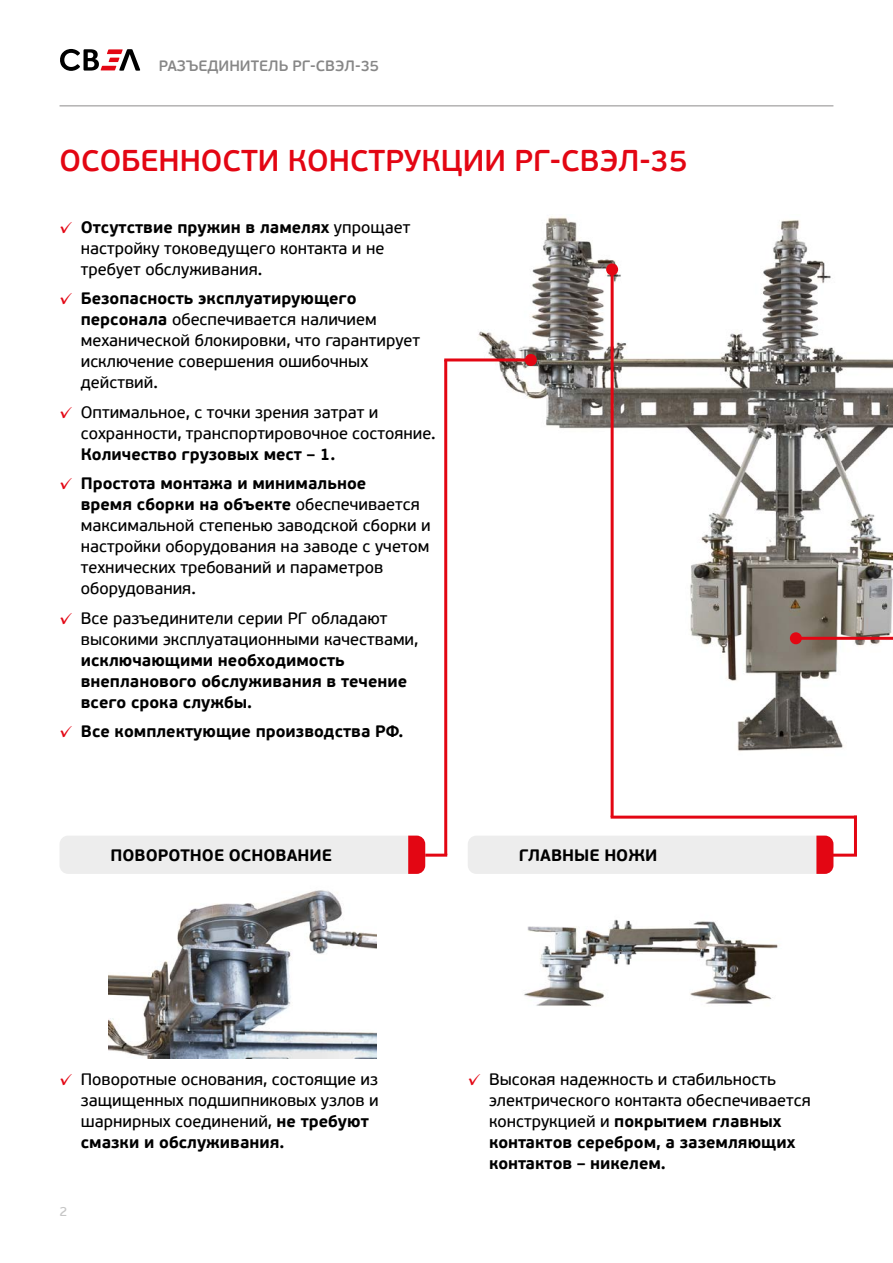
<style>
.page{position:relative;width:893px;height:1263px;background:#fff}
.page>*{position:absolute;margin:0;border:0;box-sizing:border-box;transform-origin:0 0}
.Подзаголовок{font:600 30px "PF Beau Sans Pro";color:#e30613}
.t1{font:16.5px/21px "PF Beau Sans Pro Bbook";color:#000}
.Таблица_left{font:700 16.5px/21px "PF Beau Sans Pro";color:#000}
.t2{font:600 15px "PF Beau Sans Pro";color:#878787}
.t3{font:13.5px "PF Beau Sans Pro Bbook";color:#c6c6c6}
.s1{color:#e30613}
.s2{font-family:"PF Beau Sans Pro";font-weight:700}
.s3{font-family:"PF Beau Sans Pro Bbook";font-weight:400;color:#e30613}
.s4{font-family:"PF Beau Sans Pro Bbook";font-weight:400}
</style>
<div class="page">
<hr style="left:60px;top:105px;width:773px;height:2px;background:#b3b2b2">
<svg style="left:60px;top:49px;width:80px;height:22px"></svg>
<img style="left:468px;top:216px;width:425px;height:603px">
<img style="left:524px;top:919px;width:254px;height:87px">
<div style="left:468px;top:836px;width:365px;height:38px;background:#ededed;border-radius:9px"></div>
<svg style="left:816px;top:836px;width:17px;height:38px"></svg>
<img style="left:108px;top:890px;width:268px;height:169px">
<div style="left:60px;top:836px;width:365px;height:38px;background:#ededed;border-radius:9px"></div>
<svg style="left:408px;top:836px;width:17px;height:38px"></svg>
<hr style="left:444px;top:358px;width:87px;height:3px;background:#e30613">
<div style="left:525px;top:354px;width:12px;height:12px;background:#e30613;border-radius:50%"></div>
<hr style="left:611px;top:816px;width:246px;height:3px;background:#e30613">
<hr style="left:828px;top:854px;width:29px;height:3px;background:#e30613">
<hr style="left:425px;top:854px;width:22px;height:3px;background:#e30613">
<hr style="left:796px;top:637px;width:97px;height:3px;background:#e30613">
<div style="left:790px;top:632px;width:12px;height:12px;background:#e30613;border-radius:50%"></div>
<hr style="left:611px;top:269px;width:3px;height:548px;background:#e30613">
<div style="left:606px;top:263px;width:12px;height:12px;background:#e30613;border-radius:50%"></div>
<hr style="left:444px;top:360px;width:3px;height:495px;background:#e30613">
<hr style="left:854px;top:816px;width:3px;height:39px;background:#e30613">
<p class="t2" style="left:159px;top:57px;width:222px">РАЗЪЕДИНИТЕЛЬ РГ-СВЭЛ-35</p>
<p class="Подзаголовок" style="left:60px;top:143px;width:630px">ОСОБЕННОСТИ КОНСТРУКЦИИ РГ-СВЭЛ-35</p>
<p class="t1" style="left:81px;top:217px;width:331px;text-indent:-21px"><span class="s1">✓</span> <span class="s2">Отсутствие пружин в ламелях</span> упрощает настройку токоведущего контакта и не требует обслуживания.</p>
<p class="t1" style="left:81px;top:289px;width:341px;text-indent:-21px"><span class="s1">✓</span> <span class="s2">Безопасность эксплуатирующего персонала</span> обеспечивается наличием механической блокировки, что гарантирует исключение совершения ошибочных действий.</p>
<p class="t1" style="left:81px;top:402px;width:357px;text-indent:-21px"><span class="s1">✓</span> Оптимальное, с точки зрения затрат и сохранности, транспортировочное состояние.<br><span class="s2">Количество грузовых мест – 1.</span></p>
<p class="t1" style="left:81px;top:474px;width:351px;text-indent:-21px"><span class="s1">✓</span> <span class="s2">Простота монтажа и минимальное<br>время сборки на объекте</span> обеспечивается максимальной степенью заводской сборки и настройки оборудования на заводе с учетом технических требований и параметров оборудования.</p>
<p class="Таблица_left" style="left:81px;top:608px;width:339px;text-indent:-21px"><span class="s3">✓</span> <span class="s4">Все разъединители серии РГ обладают высокими эксплуатационными качествами, </span>исключающими необходимость внепланового обслуживания в течение всего срока службы.</p>
<p class="Таблица_left" style="left:60px;top:721px;width:345px"><span class="s3">✓</span> Все комплектующие производства РФ.</p>
<p class="Таблица_left" style="left:111px;top:845px;width:223px">ПОВОРОТНОЕ ОСНОВАНИЕ</p>
<p class="Таблица_left" style="left:519px;top:845px;width:140px">ГЛАВНЫЕ НОЖИ</p>
<p class="t1" style="left:81px;top:1069px;width:300px;text-indent:-21px"><span class="s1">✓</span> Поворотные основания, состоящие из защищенных подшипниковых узлов и шарнирных соединений, <span class="s2">не требуют смазки и обслуживания.</span></p>
<p class="t3" style="left:60px;top:1203px;width:10px">2</p>
<p class="t1" style="left:489px;top:1069px;width:323px;text-indent:-21px"><span class="s1">✓</span> Высокая надежность и стабильность электрического контакта обеспечивается конструкцией и <span class="s2">покрытием главных контактов серебром, а заземляющих контактов – никелем.</span></p>
</div>
